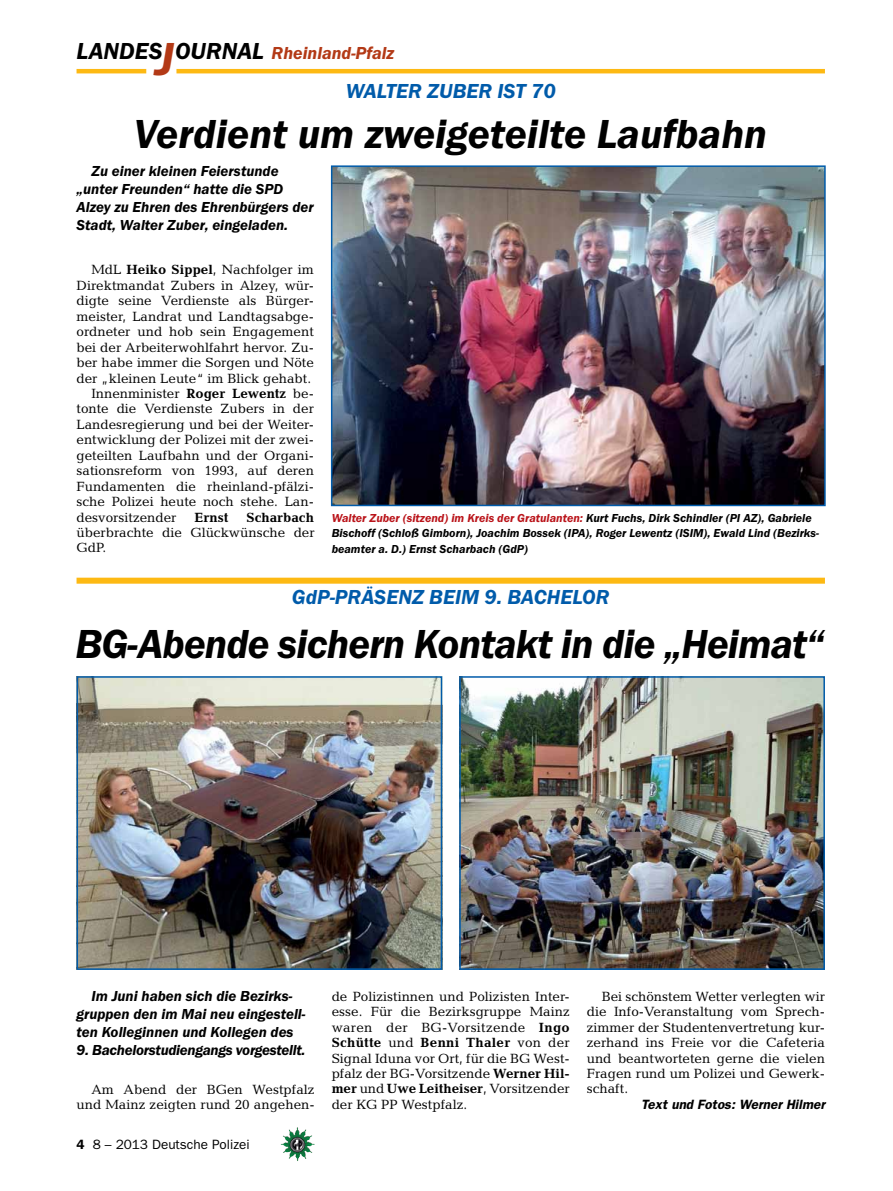
<style>
.page{position:relative;width:893px;height:1191px;background:#fff}
.page>*{position:absolute;margin:0;border:0;box-sizing:border-box;transform-origin:0 0}
.t1{font:italic 600 42px "Franklin Gothic Itc T";letter-spacing:-.02em;color:#000}
.t2{font:italic 600 42px "Franklin Gothic Itc T";color:#000}
.t3{font:italic 600 21px "Franklin Gothic Itc T";color:#005baa}
.t4{font:italic 600 18px "Franklin Gothic Itc T";color:#b33916}
.t5{font:italic 600 15px/18px "Franklin Gothic Itc T";color:#000}
.t6{font:italic 600 15px "Franklin Gothic Itc T";letter-spacing:-.02em;color:#000}
.t7{font:13.5px/15.5px "Candida";color:#000;text-align:justify}
.t8{font:italic 600 13.5px "Franklin Gothic";color:#000}
.t9{font:13.5px "Franklin Gothic";color:#000}
.t10{font:700 13.5px "Candida";color:#000}
.t11{font:italic 600 12px/15.5px "Franklin Gothic Itc T";color:#000}
.s1{font-size:24px;color:#000}
.s2{font-size:48px}
.s3{font-weight:700}
.s4{color:#ba141a}
.s5{font-weight:600}
</style>
<div class="page">
<hr style="left:77px;top:69px;width:69px;height:4px;background:#fdb913">
<hr style="left:176px;top:69px;width:649px;height:4px;background:#fdb913">
<img style="left:281px;top:1128px;width:16px;height:24px">
<img style="left:334px;top:168px;width:489px;height:335px">
<div style="left:331px;top:165px;width:495px;height:341px;border:2px solid #005baa"></div>
<div style="left:77px;top:577px;width:748px;height:6px;background:#fdb913"></div>
<img style="left:80px;top:679px;width:359px;height:288px">
<div style="left:77px;top:676px;width:365px;height:294px;border:2px solid #005baa"></div>
<img style="left:462px;top:679px;width:360px;height:288px">
<div style="left:459px;top:676px;width:366px;height:294px;border:2px solid #005baa"></div>
<h3 class="t4" style="left:77px;top:42px;width:319px"><span class="s1">LANDES</span><span class="s2">J</span><span class="s1">OURNAL</span> Rheinland-Pfalz</h3>
<h2 class="t3" style="left:346px;top:79px;width:96px">Wal ter zuber</h2>
<h2 class="t3" style="left:498px;top:79px;width:60px">ist 70</h2>
<h1 class="t2" style="left:134px;top:109px;width:634px">Verdient um zweigeteilte Laufbahn</h1>
<p class="t5" style="left:77px;top:162px;width:239px;text-indent:15px">Zu einer kleinen Feierstunde „unter Freunden“ hatte die SPD<br>Alzey zu Ehren des Ehrenbürgers der<br>Stadt, Walter Zuber, eingeladen.</p>
<p class="t7" style="left:91px;top:262px;width:224px">MdL <span class="s3">Heiko Sippel</span>, Nachfolger im</p>
<p class="t7" style="left:77px;top:277px;width:239px">Direktmandat Zubers in Alzey, wür-</p>
<p class="t7" style="left:77px;top:293px;width:239px">digte seine Verdienste als Bürger-</p>
<p class="t7" style="left:77px;top:308px;width:239px">meister, Landrat und Landtagsabge-</p>
<p class="t7" style="left:77px;top:324px;width:239px">ordneter und hob sein Engagement</p>
<p class="t7" style="left:77px;top:339px;width:239px">bei der Arbeiterwohlfahrt hervor. Zu-</p>
<p class="t7" style="left:77px;top:355px;width:239px">ber habe immer die Sorgen und Nöte</p>
<p class="t7" style="left:77px;top:370px;width:236px">der „kleinen Leute“ im Blick gehabt.</p>
<p class="t7" style="left:91px;top:386px;width:224px">Innenminister <span class="s3">Roger Lewentz</span> be-</p>
<p class="t7" style="left:77px;top:401px;width:239px">tonte die Verdienste Zubers in der</p>
<p class="t7" style="left:77px;top:416px;width:239px">Landesregierung und bei der Weiter-</p>
<p class="t7" style="left:77px;top:432px;width:239px">entwicklung der Polizei mit der zwei-</p>
<p class="t7" style="left:77px;top:447px;width:239px">geteilten Laufbahn und der Organi-</p>
<p class="t7" style="left:77px;top:463px;width:239px">sationsreform von 1993, auf deren</p>
<p class="t7" style="left:77px;top:478px;width:239px">Fundamenten die rheinland-pfälzi-</p>
<p class="t7" style="left:77px;top:494px;width:239px">sche Polizei heute noch stehe. Lan-</p>
<p class="t7" style="left:77px;top:509px;width:102px">desvorsitzender</p>
<p class="t10" style="left:195px;top:509px;width:35px">Ernst</p>
<p class="t10" style="left:246px;top:509px;width:69px">Scharbach</p>
<p class="t7" style="left:77px;top:525px;width:240px">überbrachte die Glückwünsche der<br>GdP.</p>
<p class="t11" style="left:332px;top:510px;width:489px"><span class="s4">Walter Zuber (sitzend) im Kreis der Gratulanten:</span> Kurt Fuchs, Dirk Schindler (PI AZ), Gabriele<br>Bischoff (Schloß Gimborn), Joachim Bossek (IPA), Roger Lewentz (ISIM), Ewald Lind (Bezirks&shy;beamter a. D.) Ernst Scharbach (GdP)</p>
<h2 class="t3" style="left:292px;top:584px;width:96px">GdP-Präsenz</h2>
<h2 class="t3" style="left:429px;top:584px;width:14px">beim</h2>
<h2 class="t3" style="left:484px;top:584px;width:76px">9. Bachelor</h2>
<h1 class="t1" style="left:76px;top:619px;width:750px">BG-Abende sichern Kontakt in die „Heimat“</h1>
<p class="t5" style="left:77px;top:987px;width:231px;text-indent:15px">Im Juni haben sich die Bezirks&shy;gruppen den im Mai neu eingestell&shy;ten Kolleginnen und Kollegen des</p>
<p class="t6" style="left:77px;top:1041px;width:231px">9. Bachelorstudiengangs vorgestellt.</p>
<p class="t7" style="left:77px;top:1081px;width:240px;text-align:right">Am Abend der BGen Westpfalz und Mainz zeigten rund 20 angehen-</p>
<p class="t9" style="left:77px;top:1136px;width:175px"><span class="s5">4</span> 8 – 2013 Deutsche Polizei</p>
<p class="t7" style="left:332px;top:988px;width:240px">de Polizistinnen und Polizisten Inter&shy;esse. Für die Bezirksgruppe Mainz waren der BG-Vorsitzende <span class="s3">Ingo Schütte</span> und <span class="s3">Benni Thaler</span> von der Signal Iduna vor Ort, für die BG West&shy;pfalz der BG-Vorsitzende <span class="s3">Werner Hil&shy;mer</span> und <span class="s3">Uwe Leitheiser</span>, Vorsitzender der KG PP Westpfalz.</p>
<p class="t7" style="left:587px;top:988px;width:240px;text-indent:15px">Bei schönstem Wetter verlegten wir die Info-Veranstaltung vom Sprech&shy;zimmer der Studentenvertretung kur&shy;zerhand ins Freie vor die Cafeteria und beantworteten gerne die vielen Fragen rund um Polizei und Gewerk&shy;schaft.</p>
<p class="t8" style="left:641px;top:1096px;width:185px">Text und Fotos: Werner Hilmer</p>
</div>
